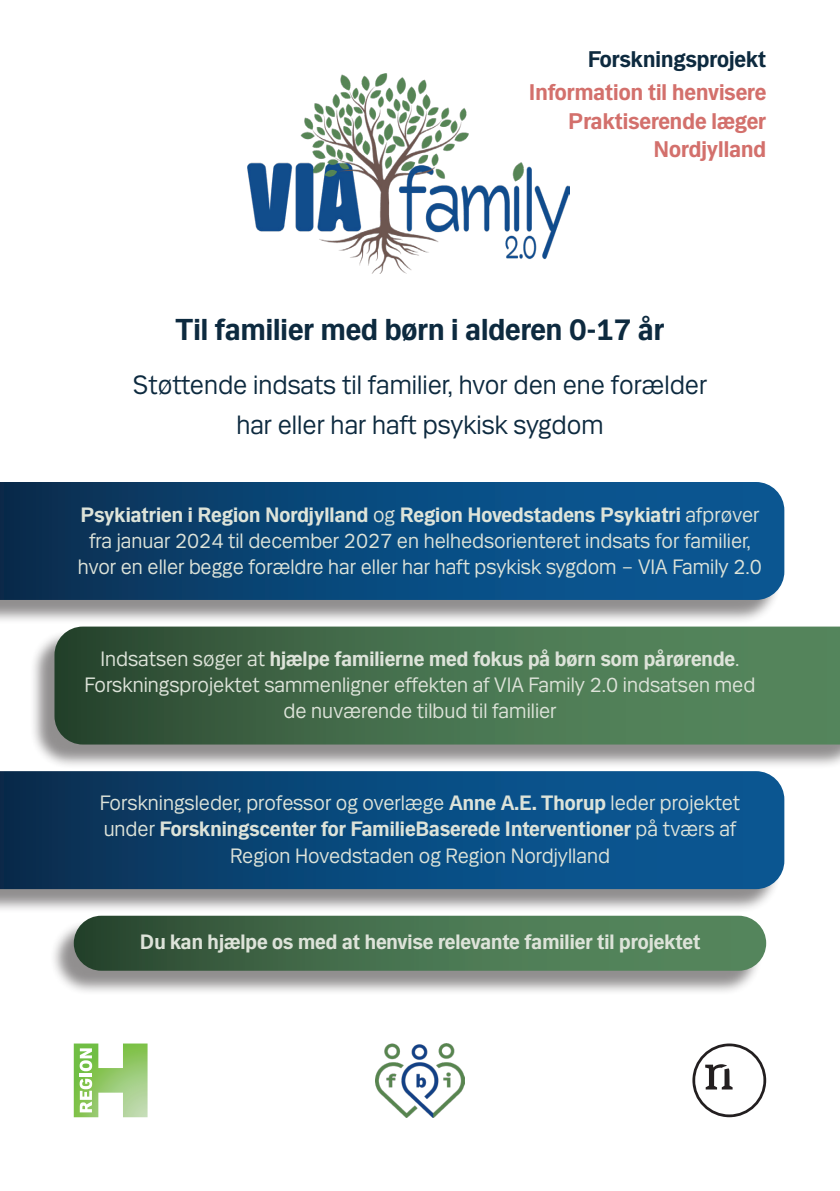
<style>
.page{position:relative;width:840px;height:1191px;background:#fff}
.page>*{position:absolute;margin:0;border:0;box-sizing:border-box;transform-origin:0 0}
.t1{font:700 32px "Mari";color:#0d2a3f}
.t2{font:28px "Mari";color:#0d2a3f}
.t3{font:700 24px/28.8px "Mari";color:#d3706c;text-align:right}
.t4{font:700 24px "Mari";color:#0d2a3f}
.t5{font:22px/26.4px "Mari";color:#dde3d9;text-align:center}
.t6{font:700 22px "Mari";color:#dde3d9}
.s1{font-weight:700}
</style>
<div class="page">
<img style="left:247px;top:74px;width:322px;height:200px">
<div style="left:0;top:485px;width:780px;height:139px;background:#231f20;opacity:.5"></div>
<svg style="left:0;top:482px;width:783px;height:118px;background:#0a487a"></svg>
<div style="left:29px;top:629px;width:810px;height:140px;background:#231f20;opacity:.5"></div>
<svg style="left:54px;top:626px;width:785px;height:118px;background:#466f4d"></svg>
<div style="left:49px;top:918px;width:713px;height:77px;background:#231f20;opacity:.5"></div>
<div style="left:74px;top:915px;width:691px;height:55px;background:linear-gradient(to right,#2e4d35,#5d9165);border-radius:27px"></div>
<div style="left:0;top:774px;width:780px;height:140px;background:#231f20;opacity:.5"></div>
<svg style="left:0;top:771px;width:783px;height:118px;background:#0a487a"></svg>
<svg style="left:692px;top:1043px;width:73px;height:74px"></svg>
<svg style="left:74px;top:1043px;width:73px;height:74px"></svg>
<img style="left:375px;top:1043px;width:89px;height:74px">
<p class="t4" style="left:587px;top:45px;width:180px">Forskningsprojekt</p>
<p class="t3" style="left:528px;top:78px;width:239px">Information til henvisere</p>
<p class="t3" style="left:568px;top:106px;width:199px">Praktiserende læger<br>Nordjylland</p>
<p class="t1" style="left:175px;top:311px;width:490px">Til familier med børn i alderen 0-17 år</p>
<p class="t2" style="left:133px;top:368px;width:575px">Støttende indsats til familier, hvor den ene forælder</p>
<p class="t2" style="left:236px;top:408px;width:368px">har eller har haft psykisk sygdom</p>
<p class="t5" style="left:78px;top:500px;width:685px"><span class="s1">Psykiatrien i Region Nordjylland</span> og <span class="s1">Region Hovedstadens Psykiatri</span> afprøver fra januar 2024 til december 2027 en helhedsorienteret indsats for familier, hvor en eller begge forældre har eller har haft psykisk sygdom – VIA Family 2.0</p>
<p class="t5" style="left:85px;top:644px;width:672px">Indsatsen søger at <span class="s1">hjælpe familierne med fokus på børn som pårørende</span>.<br>Forskningsprojektet sammenligner effekten af VIA Family 2.0 indsatsen med de nuværende tilbud til familier</p>
<p class="t5" style="left:100px;top:788px;width:641px">Forskningsleder, professor og overlæge <span class="s1">Anne A.E. Thorup</span> leder projektet under <span class="s1">Forskningscenter for FamilieBaserede Interventioner</span> på tværs af<br>Region Hovedstaden og Region Nordjylland</p>
<p class="t6" style="left:140px;top:928px;width:561px">Du kan hjælpe os med at henvise relevante familier til projektet</p>
</div>
